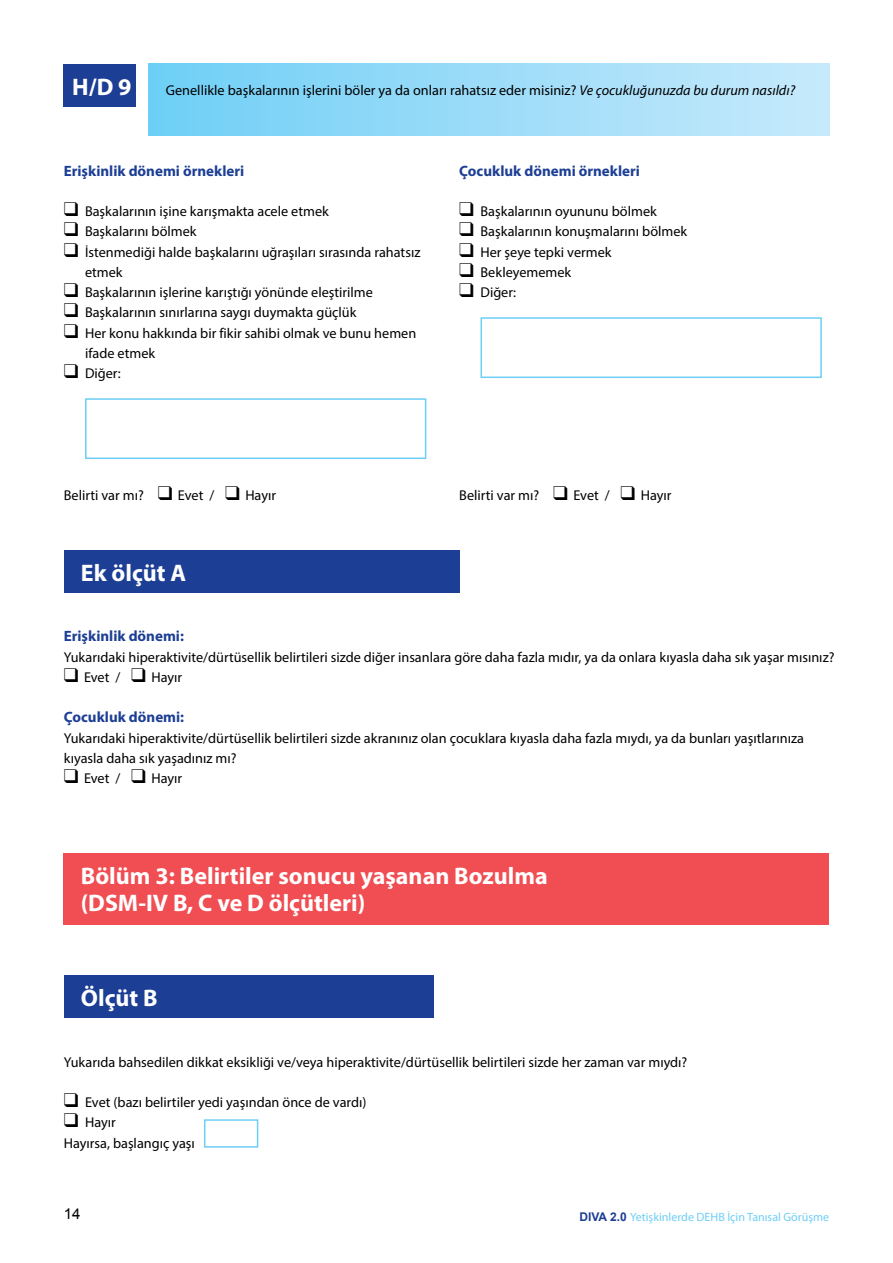
<style>
.page{position:relative;width:893px;height:1263px;background:#fff}
.page>*{position:absolute;margin:0;border:0;box-sizing:border-box;transform-origin:0 0}
.t1{font:700 24px/26.2px "Myriad Pro";color:#fff}
.t2{font:700 15px "Myriad Pro";color:#1c3e94}
.t3{font:15px "Arial";color:#000}
.t4{font:14.25px/20.2px "Myriad Pro";color:#000}
.t5{font:12px "Myriad Pro";color:#6dcff6}
.s1{font-style:italic}
.s2{font-family:"Arial";font-weight:700;color:#1c3e94}
</style>
<div class="page">
<div style="left:64px;top:64px;width:72px;height:42px;background:#1c3e94"></div>
<div style="left:149px;top:64px;width:680px;height:71px;background:linear-gradient(to right,#6fcff6,#c7eafb)"></div>
<div style="left:85px;top:398px;width:341px;height:61px;background:#fff;border:2px solid #6dcff6"></div>
<div style="left:480px;top:317px;width:342px;height:61px;background:#fff;border:2px solid #6dcff6"></div>
<div style="left:64px;top:550px;width:395px;height:42px;background:#1c3e94"></div>
<div style="left:64px;top:854px;width:765px;height:71px;background:#f04e53"></div>
<div style="left:64px;top:975px;width:370px;height:42px;background:#1c3e94"></div>
<div style="left:204px;top:1119px;width:54px;height:29px;background:#fff;border:2px solid #6dcff6"></div>
<h1 class="t1" style="left:72px;top:73px;width:61px">H/D 9</h1>
<p class="t4" style="left:166px;top:79px;width:631px">Genellikle başkalarının işlerini böler ya da onları rahatsız eder misiniz? <span class="s1">Ve çocukluğunuzda bu durum nasıldı?</span></p>
<p class="t2" style="left:64px;top:161px;width:182px">Erişkinlik dönemi örnekleri</p>
<p class="t4" style="left:64px;top:201px;width:267px">❑ Başkalarının işine karışmakta acele etmek</p>
<p class="t4" style="left:64px;top:221px;width:134px">❑ Başkalarını bölmek</p>
<p class="t4" style="left:85px;top:241px;width:337px;text-indent:-21px">❑ İstenmediği halde başkalarını uğraşıları sırasında rahatsız etmek</p>
<p class="t4" style="left:64px;top:282px;width:311px">❑ Başkalarının işlerine karıştığı yönünde eleştirilme</p>
<p class="t4" style="left:64px;top:302px;width:294px">❑ Başkalarının sınırlarına saygı duymakta güçlük</p>
<p class="t4" style="left:85px;top:322px;width:333px;text-indent:-21px">❑ Her konu hakkında bir fikir sahibi olmak ve bunu hemen ifade etmek</p>
<p class="t4" style="left:64px;top:363px;width:58px">❑ Diğer:</p>
<p class="t2" style="left:459px;top:161px;width:182px">Çocukluk dönemi örnekleri</p>
<p class="t4" style="left:459px;top:201px;width:199px">❑ Başkalarının oyununu bölmek</p>
<p class="t4" style="left:459px;top:221px;width:229px">❑ Başkalarının konuşmalarını bölmek</p>
<p class="t4" style="left:459px;top:241px;width:154px">❑ Her şeye tepki vermek</p>
<p class="t4" style="left:459px;top:262px;width:114px">❑ Bekleyememek</p>
<p class="t4" style="left:459px;top:282px;width:58px">❑ Diğer:</p>
<p class="t4" style="left:64px;top:484px;width:214px">Belirti var mı? ❑ Evet / ❑ Hayır</p>
<h1 class="t1" style="left:81px;top:559px;width:107px">Ek ölçüt A</h1>
<p class="t4" style="left:459px;top:484px;width:214px">Belirti var mı? ❑ Evet / ❑ Hayır</p>
<p class="t2" style="left:64px;top:626px;width:122px">Erişkinlik dönemi:</p>
<p class="t4" style="left:64px;top:646px;width:772px">Yukarıdaki hiperaktivite/dürtüsellik belirtileri sizde diğer insanlara göre daha fazla mıdır, ya da onlara kıyasla daha sık yaşar mısınız?</p>
<p class="t4" style="left:64px;top:667px;width:120px">❑ Evet / ❑ Hayır</p>
<p class="t2" style="left:64px;top:707px;width:122px">Çocukluk dönemi:</p>
<p class="t4" style="left:64px;top:727px;width:742px">Yukarıdaki hiperaktivite/dürtüsellik belirtileri sizde akranınız olan çocuklara kıyasla daha fazla mıydı, ya da bunları yaşıtlarınıza kıyasla daha sık yaşadınız mı?</p>
<p class="t4" style="left:64px;top:768px;width:120px">❑ Evet / ❑ Hayır</p>
<h1 class="t1" style="left:81px;top:862px;width:468px">Bölüm 3: Belirtiler sonucu yaşanan Bozulma (DSM-IV B, C ve D ölçütleri)</h1>
<h1 class="t1" style="left:81px;top:984px;width:78px">Ölçüt B</h1>
<p class="t4" style="left:64px;top:1051px;width:625px">Yukarıda bahsedilen dikkat eksikliği ve/veya hiperaktivite/dürtüsellik belirtileri sizde her zaman var mıydı?</p>
<p class="t4" style="left:64px;top:1092px;width:304px">❑ Evet (bazı belirtiler yedi yaşından önce de vardı)</p>
<p class="t4" style="left:64px;top:1112px;width:133px">❑ Hayır<br>Hayırsa, başlangıç yaşı</p>
<p class="t3" style="left:64px;top:1203px;width:18px">14</p>
<p class="t5" style="left:579px;top:1209px;width:251px"><span class="s2">DIVA 2.0</span> Yetişkinlerde DEHB İçin Tanısal Görüşme</p>
</div>
